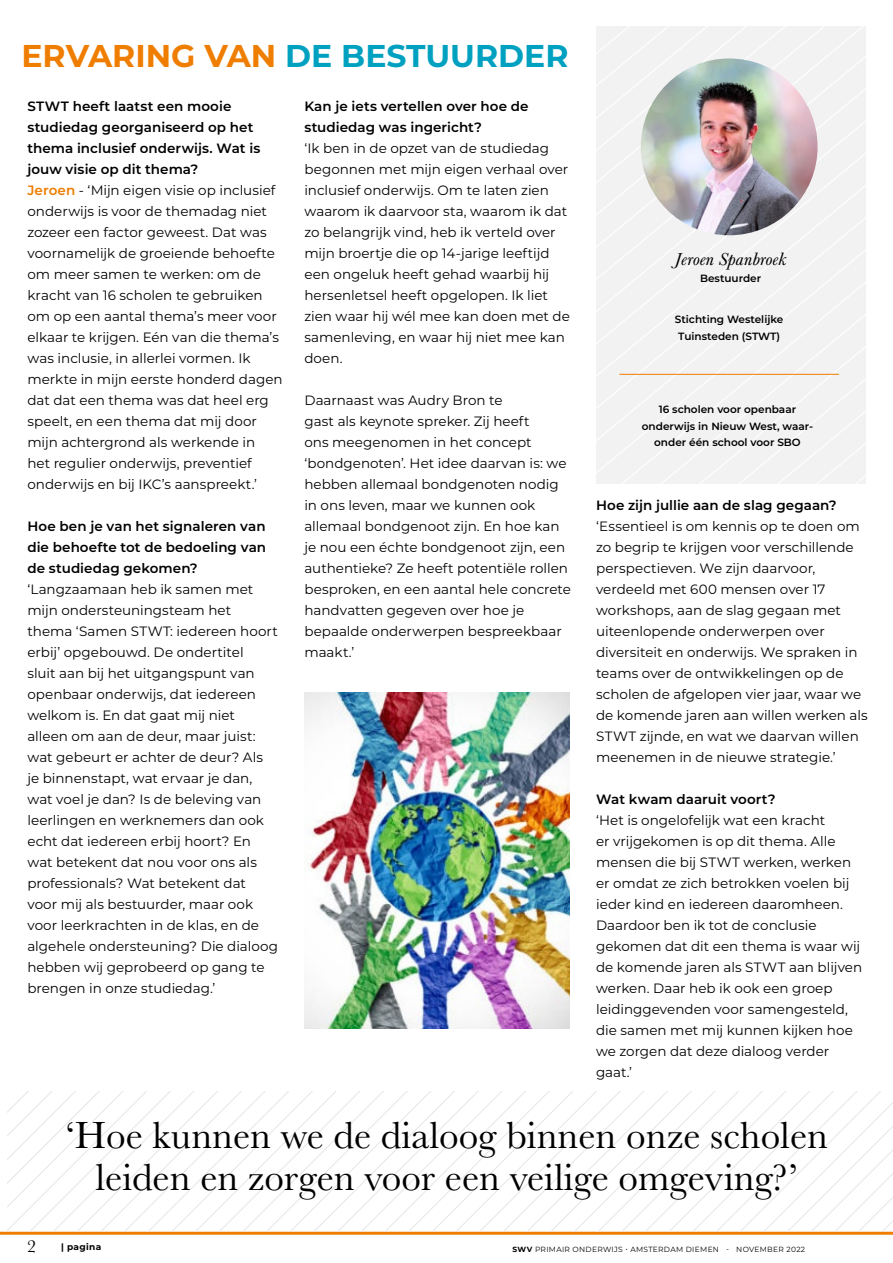
<style>
.page{position:relative;width:893px;height:1263px;background:#fff}
.page>*{position:absolute;margin:0;border:0;box-sizing:border-box;transform-origin:0 0}
.t1{font:39px/42px "Baskerville URW";color:#000;text-align:center}
.t2{font:700 31.5px "Montserrat";color:#00a1c0}
.t3{font:italic 18px "Baskerville URW";color:#000}
.t4{font:18px "Baskerville";color:#000}
.t5{font:13.5px/21px "Montserrat";color:#000}
.t6{font:600 13.5px/21px "Montserrat";letter-spacing:.005em;color:#000;text-align:justify}
.t7{font:600 10.5px/16.5px "Montserrat";color:#000;text-align:center}
.t8{font:700 9px "Montserrat";letter-spacing:.04em;color:#000}
.t9{font:7.5px "Montserrat";letter-spacing:.04em;color:#000}
.s1{color:#ef7d00}
.s2{font-weight:600}
.s3{font-weight:600;color:#ef7d00}
.s4{font-weight:700}
</style>
<div class="page">
<div style="left:596px;top:26px;width:269px;height:24px;background:#f2f2f2"></div>
<div style="left:596px;top:50px;width:269px;height:32px;background:#f2f2f2"></div>
<div style="left:596px;top:82px;width:269px;height:32px;background:#f2f2f2"></div>
<div style="left:596px;top:114px;width:269px;height:32px;background:#f2f2f2"></div>
<div style="left:596px;top:146px;width:269px;height:33px;background:#f2f2f2"></div>
<div style="left:596px;top:179px;width:269px;height:32px;background:#f2f2f2"></div>
<div style="left:596px;top:211px;width:269px;height:32px;background:#f2f2f2"></div>
<div style="left:596px;top:243px;width:269px;height:32px;background:#f2f2f2"></div>
<div style="left:596px;top:275px;width:269px;height:33px;background:#f2f2f2"></div>
<div style="left:596px;top:308px;width:269px;height:32px;background:#f2f2f2"></div>
<div style="left:596px;top:340px;width:269px;height:143px;background:#f2f2f2"></div>
<hr style="left:0;top:1232px;width:893px;height:3px;background:#ef7d00">
<img style="left:641px;top:58px;width:177px;height:177px;border-radius:88px">
<hr style="left:619px;top:374px;width:220px;height:1px;background:#ef7d00">
<img style="left:304px;top:692px;width:266px;height:336px">
<svg style="left:19px;top:1091px;width:862px;height:9px"></svg>
<svg style="left:8px;top:1100px;width:885px;height:24px"></svg>
<svg style="left:8px;top:1124px;width:885px;height:24px"></svg>
<svg style="left:8px;top:1148px;width:885px;height:23px"></svg>
<svg style="left:8px;top:1171px;width:885px;height:24px"></svg>
<svg style="left:8px;top:1195px;width:885px;height:37px"></svg>
<h2 class="t2" style="left:22px;top:33px;width:548px"><span class="s1">ERVARING VAN</span> DE BESTUURDER</h2>
<p class="t5" style="left:27px;top:95px;width:257px"><span class="s2">STWT heeft laatst een mooie studiedag georganiseerd op het thema inclusief onderwijs. Wat is jouw visie op dit thema?<br></span><span class="s3">Jeroen</span> - ‘Mijn eigen visie op inclusief onderwijs is voor de themadag niet zozeer een factor geweest. Dat was voornamelijk de groeiende behoefte om meer samen te werken: om de kracht van 16 scholen te gebruiken om op een aantal thema’s meer voor elkaar te krijgen. Eén van die thema’s was inclusie, in allerlei vormen. Ik merkte in mijn eerste honderd dagen dat dat een thema was dat heel erg speelt, en een thema dat mij door mijn achtergrond als werkende in<br>het regulier onderwijs, preventief onderwijs en bij IKC’s aanspreekt.’</p>
<p class="t6" style="left:27px;top:515px;width:240px">Hoe ben je van het signaleren van die behoefte tot de bedoeling van de studiedag gekomen?</p>
<p class="t5" style="left:27px;top:578px;width:252px">‘Langzaamaan heb ik samen met mijn ondersteuningsteam het thema ‘Samen STWT: iedereen hoort erbij’ opgebouwd. De ondertitel<br>sluit aan bij het uitgangspunt van openbaar onderwijs, dat iedereen welkom is. En dat gaat mij niet alleen om aan de deur, maar juist: wat gebeurt er achter de deur? Als je binnenstapt, wat ervaar je dan, wat voel je dan? Is de beleving van leerlingen en werknemers dan ook echt dat iedereen erbij hoort? En wat betekent dat nou voor ons als professionals? Wat betekent dat voor mij als bestuurder, maar ook voor leerkrachten in de klas, en de algehele ondersteuning? Die dialoog hebben wij geprobeerd op gang te brengen in onze studiedag.’</p>
<p class="t6" style="left:304px;top:95px;width:226px">Kan je iets vertellen over hoe de studiedag was ingericht?</p>
<p class="t5" style="left:304px;top:137px;width:267px">‘Ik ben in de opzet van de studiedag begonnen met mijn eigen verhaal over inclusief onderwijs. Om te laten zien waarom ik daarvoor sta, waarom ik dat zo belangrijk vind, heb ik verteld over mijn broertje die op 14-jarige leeftijd een ongeluk heeft gehad waarbij hij hersenletsel heeft opgelopen. Ik liet zien waar hij wél mee kan doen met de samenleving, en waar hij niet mee kan doen.</p>
<p class="t5" style="left:304px;top:389px;width:268px">Daarnaast was Audry Bron te<br>gast als keynote spreker. Zij heeft<br>ons meegenomen in het concept ‘bondgenoten’. Het idee daarvan is: we hebben allemaal bondgenoten nodig in ons leven, maar we kunnen ook allemaal bondgenoot zijn. En hoe kan je nou een échte bondgenoot zijn, een authentieke? Ze heeft potentiële rollen besproken, en een aantal hele concrete handvatten gegeven over hoe je bepaalde onderwerpen bespreekbaar maakt.’</p>
<h3 class="t3" style="left:675px;top:249px;width:113px">Jeroen Spanbroek</h3>
<p class="t7" style="left:700px;top:270px;width:63px">Bestuurder</p>
<p class="t7" style="left:675px;top:311px;width:110px">Stichting Westelijke<br>Tuinsteden (STWT)</p>
<p class="t7" style="left:642px;top:401px;width:173px">16 scholen voor openbaar onderwijs in Nieuw West, waar&shy;onder één school voor SBO</p>
<p class="t6" style="left:596px;top:494px;width:242px">Hoe zijn jullie aan de slag gegaan?</p>
<p class="t5" style="left:596px;top:515px;width:273px">‘Essentieel is om kennis op te doen om zo begrip te krijgen voor verschillende perspectieven. We zijn daarvoor, verdeeld met 600 mensen over 17 workshops, aan de slag gegaan met uiteenlopende onderwerpen over diversiteit en onderwijs. We spraken in teams over de ontwikkelingen op de scholen de afgelopen vier jaar, waar we de komende jaren aan willen werken als STWT zijnde, en wat we daarvan willen meenemen in de nieuwe strategie.’</p>
<p class="t6" style="left:596px;top:788px;width:181px">Wat kwam daaruit voort?</p>
<p class="t5" style="left:596px;top:809px;width:268px">‘Het is ongelofelijk wat een kracht<br>er vrijgekomen is op dit thema. Alle mensen die bij STWT werken, werken er omdat ze zich betrokken voelen bij ieder kind en iedereen daaromheen.<br>Daardoor ben ik tot de conclusie gekomen dat dit een thema is waar wij de komende jaren als STWT aan blijven werken. Daar heb ik ook een groep leidinggevenden voor samengesteld, die samen met mij kunnen kijken hoe we zorgen dat deze dialoog verder gaat.’</p>
<h1 class="t1" style="left:65px;top:1112px;width:764px">‘Hoe kunnen we de dialoog binnen onze scholen leiden en zorgen voor een veilige omgeving?’</h1>
<h3 class="t4" style="left:27px;top:1234px;width:10px">2</h3>
<p class="t8" style="left:61px;top:1240px;width:42px">| pagina</p>
<p class="t9" style="left:513px;top:1244px;width:294px"><span class="s4">SWV</span> PRIMAIR ONDERWIJS • AMSTERDAM DIEMEN - NOVEMBER 2022</p>
</div>
